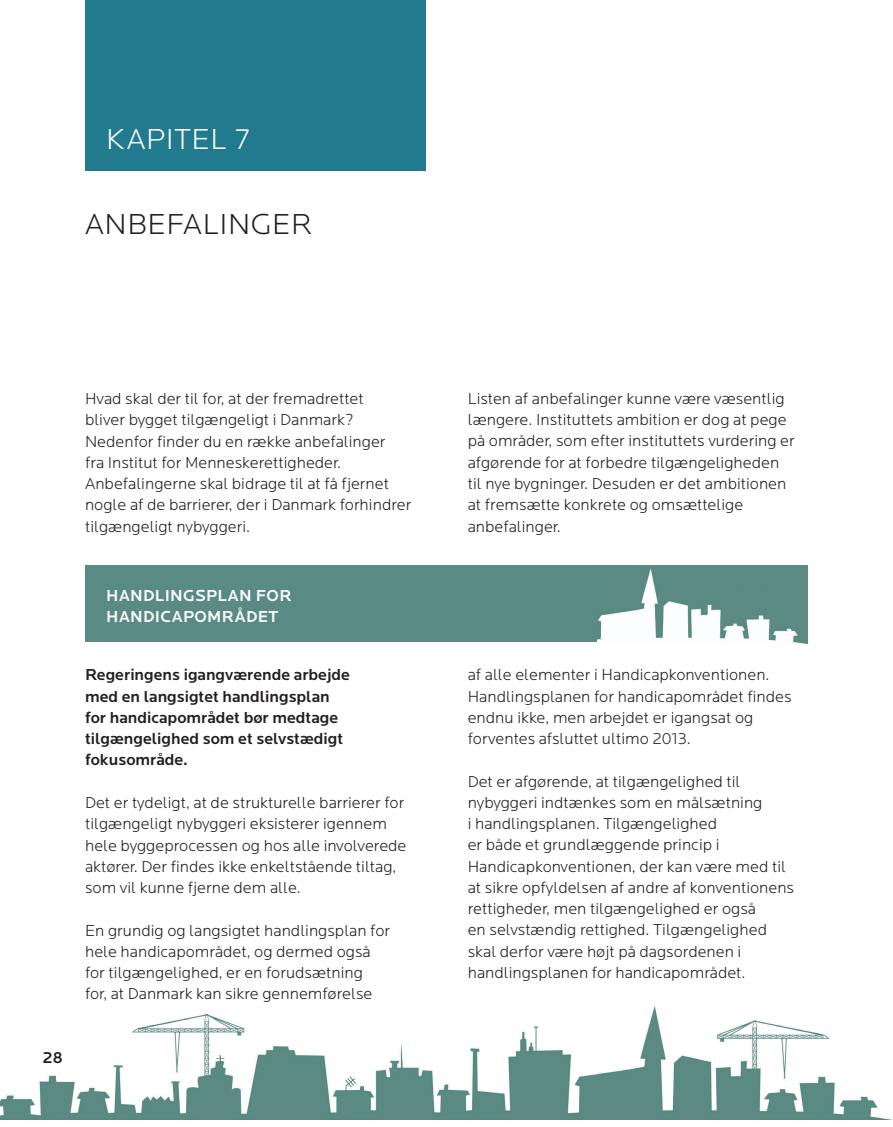
<style>
.page{position:relative;width:893px;height:1127px;background:#fff}
.page>*{position:absolute;margin:0;border:0;box-sizing:border-box;transform-origin:0 0}
.t1{font:300 30px "Locator";letter-spacing:.02em;color:#231f20}
.t2{font:300 30px "Locator";letter-spacing:.02em;color:#fff}
.t3{font:300 16.5px/21.3px "Locator";color:#231f20}
.t4{font:500 16.5px/21.3px "Locator";color:#231f20}
.t5{font:500 16.5px/21.3px "Locator";letter-spacing:.02em;color:#fff}
</style>
<div class="page">
<img style="left:0;top:1006px;width:893px;height:114px">
<div style="left:85px;top:0;width:340px;height:171px;background:#227a8e"></div>
<div style="left:85px;top:566px;width:723px;height:76px;background:#598a83"></div>
<img style="left:597px;top:569px;width:211px;height:74px">
<h1 class="t2" style="left:106px;top:126px;width:145px">KAPITEL 7</h1>
<h1 class="t1" style="left:85px;top:211px;width:229px">ANBEFALINGER</h1>
<p class="t4" style="left:42px;top:1046px;width:22px">28</p>
<p class="t3" style="left:85px;top:388px;width:328px">Hvad skal der til for, at der fremadrettet<br>bliver bygget tilgængeligt i Danmark?<br>Nedenfor finder du en række anbefalinger<br>fra Institut for Menneskerettigheder.<br>Anbefalingerne skal bidrage til at få fjernet nogle af de barrierer, der i Danmark forhindrer tilgængeligt nybyggeri.</p>
<p class="t5" style="left:106px;top:584px;width:187px">HANDLINGSPLAN FOR<br>HANDICAPOMRÅDET</p>
<p class="t4" style="left:85px;top:664px;width:266px">Regeringens igangværende arbejde med en langsigtet handlingsplan for handicapområdet bør medtage tilgængelighed som et selvstædigt fokusområde.</p>
<p class="t3" style="left:85px;top:792px;width:323px">Det er tydeligt, at de strukturelle barrierer for tilgængeligt nybyggeri eksisterer igennem hele byggeprocessen og hos alle involverede aktører. Der findes ikke enkeltstående tiltag, som vil kunne fjerne dem alle.</p>
<p class="t3" style="left:85px;top:920px;width:307px">En grundig og langsigtet handlingsplan for hele handicapområdet, og dermed også for tilgængelighed, er en forudsætning<br>for, at Danmark kan sikre gennemførelse</p>
<p class="t3" style="left:468px;top:388px;width:329px">Listen af anbefalinger kunne være væsentlig længere. Instituttets ambition er dog at pege på områder, som efter instituttets vurdering er afgørende for at forbedre tilgængeligheden til nye bygninger. Desuden er det ambitionen at fremsætte konkrete og omsættelige anbefalinger.</p>
<p class="t3" style="left:468px;top:665px;width:325px">af alle elementer i Handicapkonventionen.<br>Handlingsplanen for handicapområdet findes endnu ikke, men arbejdet er igangsat og forventes afsluttet ultimo 2013.</p>
<p class="t3" style="left:468px;top:771px;width:328px">Det er afgørende, at tilgængelighed til nybyggeri indtænkes som en målsætning<br>i handlingsplanen. Tilgængelighed<br>er både et grundlæggende princip i Handicapkonventionen, der kan være med til at sikre opfyldelsen af andre af konventionens rettigheder, men tilgængelighed er også<br>en selvstændig rettighed. Tilgængelighed skal derfor være højt på dagsordenen i handlingsplanen for handicapområdet.</p>
</div>
